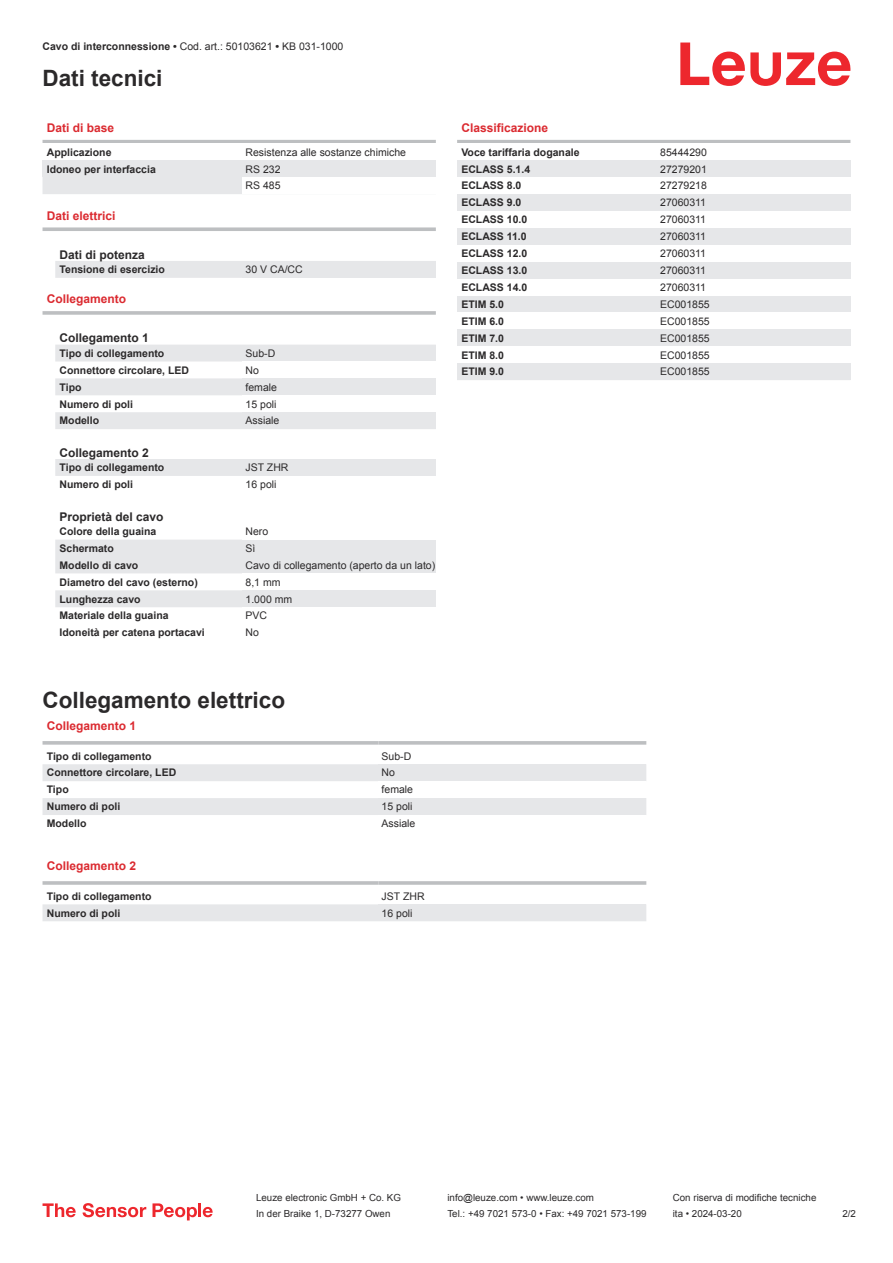
<style>
.page{position:relative;width:893px;height:1263px;background:#fff}
.page>*{position:absolute;margin:0;border:0;box-sizing:border-box;transform-origin:0 0}
.t1{font:700 22.5px "Arial";color:#2b292a}
.t2{font:700 12px "Arial";color:#db2a30}
.t3{font:700 12px "Arial";color:#2b292a}
.t4{font:700 10.5px "Arial";color:#2b292a}
.t5{font:10.5px/17px "Arial";color:#2b292a}
.t6{font:9.75px "Arial";color:#2b292a}
.s1{font-weight:700}
</style>
<div class="page">
<svg style="left:680px;top:43px;width:170px;height:43px"></svg>
<svg style="left:43px;top:177px;width:199px;height:430px"></svg>
<hr style="left:43px;top:140px;width:393px;height:3px;background:#bdbfc1">
<div style="left:43px;top:160px;width:199px;height:17px;background:#e6e7e9"></div>
<div style="left:242px;top:160px;width:194px;height:17px;background:#e6e7e9"></div>
<div style="left:43px;top:211px;width:393px;height:18px;background:#fff"></div>
<svg style="left:43px;top:227px;width:393px;height:4px;background:#c4c6c8"></svg>
<div style="left:242px;top:261px;width:194px;height:17px;background:#e6e7e9"></div>
<div style="left:43px;top:295px;width:393px;height:18px;background:#fff"></div>
<hr style="left:43px;top:311px;width:393px;height:4px;background:#c5c7c9">
<div style="left:242px;top:345px;width:194px;height:16px;background:#e6e7e9"></div>
<div style="left:242px;top:378px;width:194px;height:17px;background:#e6e7e9"></div>
<div style="left:242px;top:412px;width:194px;height:17px;background:#e6e7e9"></div>
<div style="left:242px;top:459px;width:194px;height:17px;background:#e6e7e9"></div>
<div style="left:242px;top:540px;width:194px;height:16px;background:#e6e7e9"></div>
<div style="left:242px;top:556px;width:194px;height:17px;background:#e6e7e9"></div>
<div style="left:242px;top:590px;width:194px;height:17px;background:#e6e7e9"></div>
<svg style="left:43px;top:764px;width:335px;height:51px"></svg>
<svg style="left:43px;top:741px;width:335px;height:4px"></svg>
<svg style="left:378px;top:741px;width:268px;height:4px"></svg>
<div style="left:378px;top:764px;width:268px;height:17px;background:#e6e7e9"></div>
<div style="left:378px;top:798px;width:268px;height:17px;background:#e6e7e9"></div>
<div style="left:43px;top:904px;width:335px;height:17px;background:#e6e7e9"></div>
<hr style="left:43px;top:881px;width:335px;height:4px;background:#bdbfc1">
<hr style="left:378px;top:881px;width:268px;height:4px;background:#c9cacc">
<div style="left:378px;top:904px;width:268px;height:17px;background:#e6e7e9"></div>
<hr style="left:457px;top:140px;width:393px;height:3px;background:#bdbfc1">
<div style="left:457px;top:160px;width:200px;height:17px;background:#e6e7e9"></div>
<div style="left:657px;top:160px;width:193px;height:17px;background:#e6e7e9"></div>
<div style="left:457px;top:194px;width:200px;height:17px;background:#e6e7e9"></div>
<div style="left:657px;top:194px;width:193px;height:17px;background:#e6e7e9"></div>
<div style="left:457px;top:228px;width:200px;height:17px;background:#e6e7e9"></div>
<div style="left:657px;top:228px;width:193px;height:17px;background:#e6e7e9"></div>
<div style="left:457px;top:262px;width:200px;height:17px;background:#e6e7e9"></div>
<div style="left:657px;top:262px;width:193px;height:17px;background:#e6e7e9"></div>
<div style="left:457px;top:296px;width:200px;height:16px;background:#e6e7e9"></div>
<div style="left:657px;top:296px;width:193px;height:16px;background:#e6e7e9"></div>
<div style="left:457px;top:329px;width:200px;height:17px;background:#e6e7e9"></div>
<div style="left:657px;top:329px;width:193px;height:17px;background:#e6e7e9"></div>
<div style="left:457px;top:363px;width:200px;height:17px;background:#e6e7e9"></div>
<div style="left:657px;top:363px;width:193px;height:17px;background:#e6e7e9"></div>
<svg style="left:43px;top:1203px;width:33px;height:14px"></svg>
<svg style="left:83px;top:1203px;width:63px;height:14px"></svg>
<svg style="left:153px;top:1203px;width:44px;height:17px"></svg>
<hr style="left:198px;top:1203px;width:3px;height:14px;background:#ed272d">
<svg style="left:203px;top:1207px;width:10px;height:10px"></svg>
<p class="t5" style="left:43px;top:39px;width:302px"><span class="s1">Cavo di interconnessione •</span> Cod. art.: 50103621 <span class="s1">•</span> KB 031-1000</p>
<h1 class="t1" style="left:43px;top:70px;width:122px">Dati tecnici</h1>
<p class="t2" style="left:47px;top:123px;width:69px">Dati di base</p>
<p class="t4" style="left:47px;top:148px;width:66px">Applicazione</p>
<p class="t5" style="left:246px;top:144px;width:162px">Resistenza alle sostanze chimiche</p>
<p class="t4" style="left:47px;top:165px;width:111px">Idoneo per interfaccia</p>
<p class="t5" style="left:246px;top:161px;width:37px">RS 232<br>RS 485</p>
<p class="t2" style="left:47px;top:211px;width:70px">Dati elettrici</p>
<p class="t3" style="left:60px;top:250px;width:87px">Dati di potenza</p>
<p class="t4" style="left:60px;top:265px;width:107px">Tensione di esercizio</p>
<p class="t5" style="left:246px;top:262px;width:59px">30 V CA/CC</p>
<p class="t2" style="left:47px;top:295px;width:81px">Collegamento</p>
<p class="t3" style="left:60px;top:334px;width:91px">Collegamento 1</p>
<p class="t4" style="left:60px;top:349px;width:106px">Tipo di collegamento</p>
<p class="t5" style="left:246px;top:346px;width:31px">Sub-D</p>
<p class="t4" style="left:60px;top:366px;width:131px">Connettore circolare, LED</p>
<p class="t5" style="left:246px;top:362px;width:15px">No</p>
<p class="t4" style="left:60px;top:383px;width:23px">Tipo</p>
<p class="t5" style="left:246px;top:379px;width:33px">female</p>
<p class="t4" style="left:60px;top:400px;width:75px">Numero di poli</p>
<p class="t5" style="left:246px;top:396px;width:32px">15 poli</p>
<p class="t4" style="left:60px;top:417px;width:41px">Modello</p>
<p class="t5" style="left:246px;top:413px;width:35px">Assiale</p>
<p class="t3" style="left:60px;top:448px;width:91px">Collegamento 2</p>
<p class="t4" style="left:60px;top:464px;width:106px">Tipo di collegamento</p>
<p class="t5" style="left:246px;top:460px;width:44px">JST ZHR</p>
<p class="t4" style="left:60px;top:480px;width:75px">Numero di poli</p>
<p class="t5" style="left:246px;top:477px;width:32px">16 poli</p>
<p class="t3" style="left:60px;top:512px;width:106px">Proprietà del cavo</p>
<p class="t4" style="left:60px;top:527px;width:98px">Colore della guaina</p>
<p class="t5" style="left:246px;top:524px;width:24px">Nero</p>
<p class="t4" style="left:60px;top:544px;width:56px">Schermato</p>
<p class="t5" style="left:246px;top:541px;width:11px">Sì</p>
<p class="t4" style="left:60px;top:561px;width:80px">Modello di cavo</p>
<p class="t5" style="left:246px;top:557px;width:191px">Cavo di collegamento (aperto da un lato)</p>
<p class="t4" style="left:60px;top:578px;width:140px">Diametro del cavo (esterno)</p>
<p class="t5" style="left:246px;top:574px;width:37px">8,1 mm</p>
<p class="t4" style="left:60px;top:595px;width:83px">Lunghezza cavo</p>
<p class="t5" style="left:246px;top:591px;width:48px">1.000 mm</p>
<p class="t4" style="left:60px;top:612px;width:111px">Materiale della guaina</p>
<p class="t5" style="left:246px;top:608px;width:23px">PVC</p>
<p class="t4" style="left:60px;top:629px;width:147px">Idoneità per catena portacavi</p>
<p class="t5" style="left:246px;top:625px;width:15px">No</p>
<h1 class="t1" style="left:43px;top:692px;width:244px">Collegamento elettrico</h1>
<p class="t2" style="left:47px;top:721px;width:91px">Collegamento 1</p>
<p class="t4" style="left:47px;top:752px;width:106px">Tipo di collegamento</p>
<p class="t5" style="left:382px;top:748px;width:31px">Sub-D</p>
<p class="t4" style="left:47px;top:769px;width:131px">Connettore circolare, LED</p>
<p class="t5" style="left:382px;top:765px;width:15px">No</p>
<p class="t4" style="left:47px;top:786px;width:23px">Tipo</p>
<p class="t5" style="left:382px;top:782px;width:33px">female</p>
<p class="t4" style="left:47px;top:803px;width:75px">Numero di poli</p>
<p class="t5" style="left:382px;top:799px;width:32px">15 poli</p>
<p class="t4" style="left:47px;top:819px;width:41px">Modello</p>
<p class="t5" style="left:382px;top:816px;width:35px">Assiale</p>
<p class="t2" style="left:47px;top:861px;width:91px">Collegamento 2</p>
<p class="t4" style="left:47px;top:892px;width:106px">Tipo di collegamento</p>
<p class="t5" style="left:382px;top:888px;width:44px">JST ZHR</p>
<p class="t4" style="left:47px;top:909px;width:75px">Numero di poli</p>
<p class="t5" style="left:382px;top:905px;width:32px">16 poli</p>
<p class="t2" style="left:461px;top:123px;width:88px">Classificazione</p>
<p class="t4" style="left:461px;top:148px;width:120px">Voce tariffaria doganale</p>
<p class="t5" style="left:660px;top:144px;width:48px">85444290</p>
<p class="t4" style="left:461px;top:165px;width:70px">ECLASS 5.1.4</p>
<p class="t5" style="left:660px;top:161px;width:48px">27279201</p>
<p class="t4" style="left:461px;top:182px;width:62px">ECLASS 8.0</p>
<p class="t5" style="left:660px;top:178px;width:48px">27279218</p>
<p class="t4" style="left:461px;top:199px;width:62px">ECLASS 9.0</p>
<p class="t5" style="left:660px;top:195px;width:47px">27060311</p>
<p class="t4" style="left:461px;top:216px;width:67px">ECLASS 10.0</p>
<p class="t5" style="left:660px;top:212px;width:47px">27060311</p>
<p class="t4" style="left:461px;top:233px;width:67px">ECLASS 11.0</p>
<p class="t5" style="left:660px;top:229px;width:47px">27060311</p>
<p class="t4" style="left:461px;top:249px;width:67px">ECLASS 12.0</p>
<p class="t5" style="left:660px;top:246px;width:47px">27060311</p>
<p class="t4" style="left:461px;top:266px;width:67px">ECLASS 13.0</p>
<p class="t5" style="left:660px;top:263px;width:47px">27060311</p>
<p class="t4" style="left:461px;top:283px;width:67px">ECLASS 14.0</p>
<p class="t5" style="left:660px;top:280px;width:47px">27060311</p>
<p class="t4" style="left:461px;top:300px;width:44px">ETIM 5.0</p>
<p class="t5" style="left:660px;top:297px;width:51px">EC001855</p>
<p class="t4" style="left:461px;top:317px;width:44px">ETIM 6.0</p>
<p class="t5" style="left:660px;top:313px;width:51px">EC001855</p>
<p class="t4" style="left:461px;top:334px;width:44px">ETIM 7.0</p>
<p class="t5" style="left:660px;top:330px;width:51px">EC001855</p>
<p class="t4" style="left:461px;top:351px;width:44px">ETIM 8.0</p>
<p class="t5" style="left:660px;top:347px;width:51px">EC001855</p>
<p class="t4" style="left:461px;top:368px;width:44px">ETIM 9.0</p>
<p class="t5" style="left:660px;top:364px;width:51px">EC001855</p>
<p class="t6" style="left:256px;top:1194px;width:146px">Leuze electronic GmbH + Co. KG</p>
<p class="t6" style="left:447px;top:1194px;width:148px">info@leuze.com • www.leuze.com</p>
<p class="t6" style="left:673px;top:1194px;width:145px">Con riserva di modifiche tecniche</p>
<p class="t6" style="left:256px;top:1210px;width:136px">In der Braike 1, D-73277 Owen</p>
<p class="t6" style="left:447px;top:1210px;width:201px">Tel.: +49 7021 573-0 • Fax: +49 7021 573-199</p>
<p class="t6" style="left:673px;top:1210px;width:70px">ita • 2024-03-20</p>
<p class="t6" style="left:842px;top:1210px;width:15px">2 /2</p>
</div>
